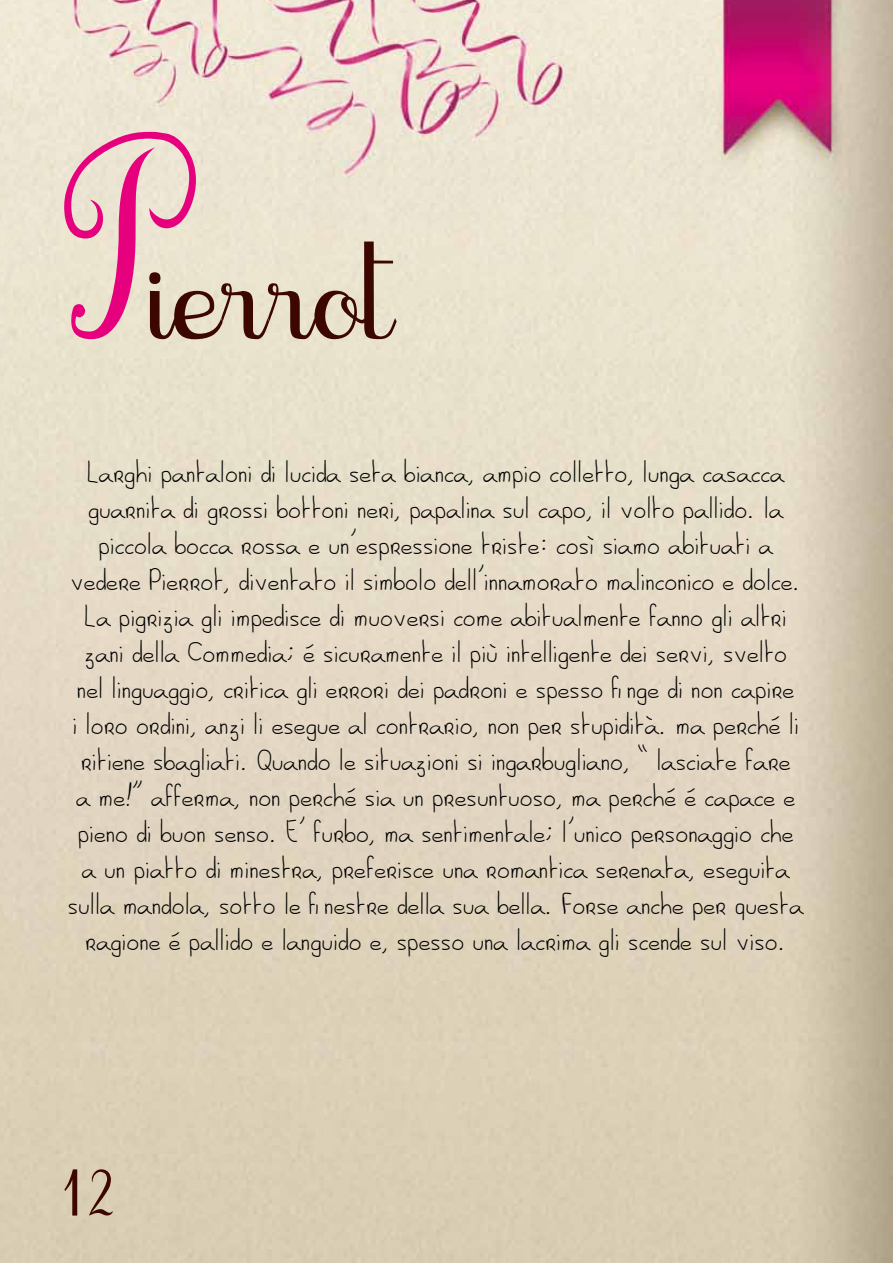
<style>
.page{position:relative;width:893px;height:1263px;background:#fff}
.page>*{position:absolute;margin:0;border:0;box-sizing:border-box;transform-origin:0 0}
.t1{font:105px "Cursif";color:#3c0700}
.t2{font:50.1px "Cursif";color:#3c0700}
.t3{font:30px/36px "Al seana";color:#000;text-align:center}
.s1{font-size:150px;color:#e6007d}
</style>
<div class="page">
<img style="left:0;top:0;width:893px;height:1263px">
<h1 class="t1" style="left:64px;top:241px;width:332px"><span class="s1">P</span>ierrot</h1>
<p class="t3" style="left:68px;top:454px;width:737px">Larghi pantaloni di lucida seta bianca, ampio colletto, lunga casacca guarnita di grossi bottoni neri, papalina sul capo, il volto pallido. la piccola bocca rossa e un’espressione triste: così siamo abituati a vedere Pierrot, diventato il simbolo dell’innamorato malinconico e dolce.<br>La pigrizia gli impedisce di muoversi come abitualmente fanno gli altri zani della Commedia; é sicuramente il più intelligente dei servi, svelto nel linguaggio, critica gli errori dei padroni e spesso finge di non capire<br>i loro ordini, anzi li esegue al contrario, non per stupidità. ma perché li ritiene sbagliati. Quando le situazioni si ingarbugliano, “ lasciate fare<br>a me!” afferma, non perché sia un presuntuoso, ma perché é capace e pieno di buon senso. E’ furbo, ma sentimentale; l’unico personaggio che a un piatto di minestra, preferisce una romantica serenata, eseguita sulla mandola, sotto le finestre della sua bella. Forse anche per questa ragione é pallido e languido e, spesso una lacrima gli scende sul viso.</p>
<h2 class="t2" style="left:58px;top:1169px;width:61px">12</h2>
</div>
